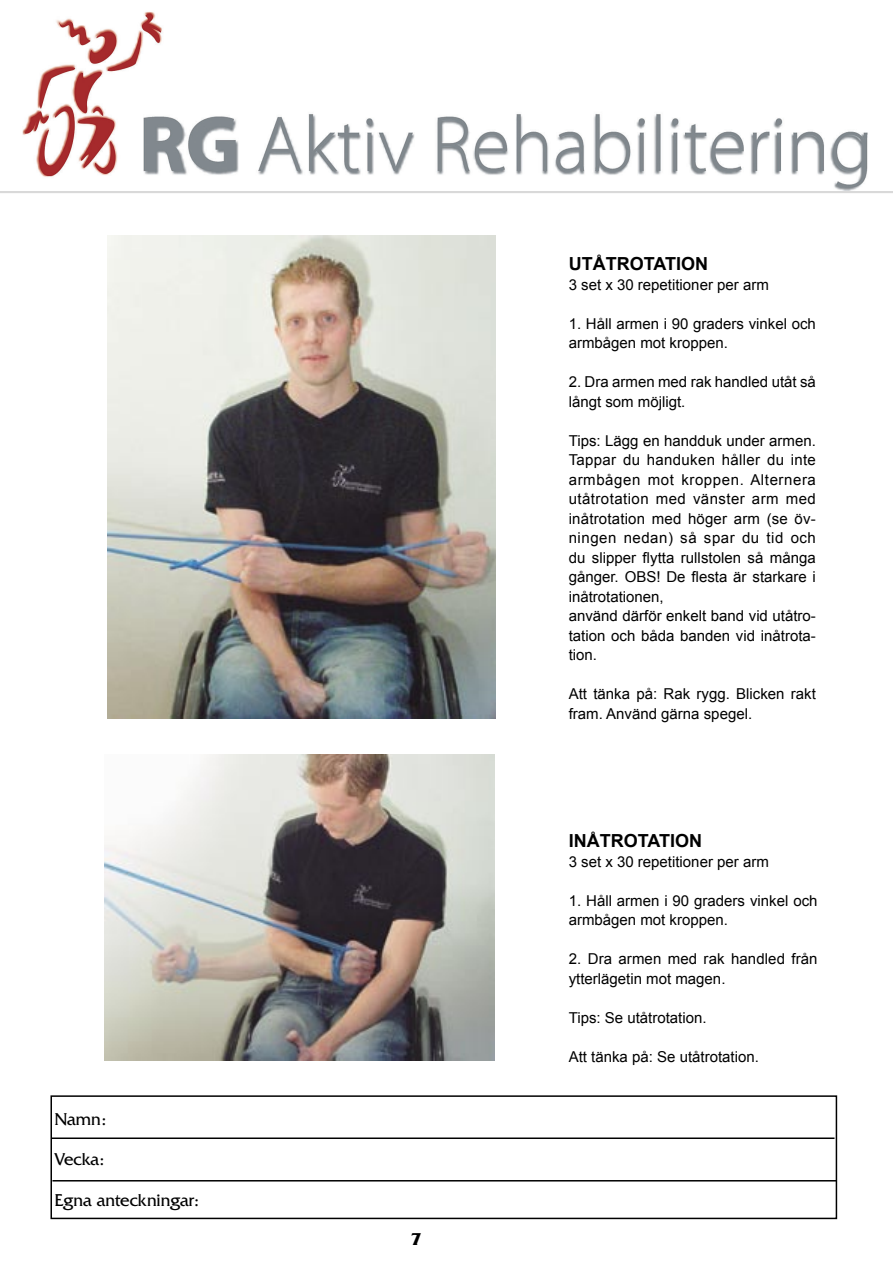
<style>
.page{position:relative;width:893px;height:1263px;background:#fff}
.page>*{position:absolute;margin:0;border:0;box-sizing:border-box;transform-origin:0 0}
.t1{font:18px "Friz Quadrata";letter-spacing:-.005em;color:#000}
.Ingress{font:700 18px "Arial";color:#000}
.t2{font:700 18px "Friz Quadrata";color:#000}
.Styrketext{font:15px/19.5px "Arial";color:#000}
</style>
<div class="page">
<div style="left:50px;top:1095px;width:787px;height:124px;border:2px solid #000"></div>
<hr style="left:51px;top:1137px;width:783px;height:2px;background:#000">
<hr style="left:52px;top:1180px;width:785px;height:1px;background:#000">
<img style="left:107px;top:236px;width:389px;height:483px">
<img style="left:105px;top:755px;width:389px;height:305px">
<img style="left:22px;top:11px;width:846px;height:179px">
<p class="t1" style="left:54px;top:1109px;width:54px">Namn:</p>
<p class="t1" style="left:54px;top:1149px;width:52px">Vecka:</p>
<p class="t1" style="left:54px;top:1190px;width:146px">Egna anteckningar:</p>
<p class="t2" style="left:411px;top:1229px;width:12px">7</p>
<p class="Ingress" style="left:569px;top:252px;width:141px">UTÅTROTATION</p>
<p class="Styrketext" style="left:569px;top:275px;width:202px">3 set x 30 repetitioner per arm</p>
<p class="Styrketext" style="left:569px;top:314px;width:249px">1. Håll armen i 90 graders vinkel och armbågen mot kroppen.</p>
<p class="Styrketext" style="left:569px;top:372px;width:249px">2. Dra armen med rak handled utåt så långt som möjligt.</p>
<p class="Styrketext" style="left:569px;top:431px;width:249px;text-align:justify">Tips: Lägg en handduk under armen.<br>Tappar du handuken håller du inte armbågen mot kroppen. Alternera utåtrotation med vänster arm med inåtrotation med höger arm (se öv&shy;ningen nedan) så spar du tid och du slipper flytta rullstolen så många gånger. OBS! De flesta är starkare i inåtrotationen,</p>
<p class="Styrketext" style="left:569px;top:606px;width:249px;text-align:justify">använd därför enkelt band vid utåtro&shy;tation och båda banden vid inåtrota&shy;tion.</p>
<p class="Styrketext" style="left:569px;top:684px;width:249px">Att tänka på: Rak rygg. Blicken rakt fram. Använd gärna spegel.</p>
<p class="Ingress" style="left:569px;top:829px;width:135px">INÅTROTATION</p>
<p class="Styrketext" style="left:569px;top:852px;width:202px">3 set x 30 repetitioner per arm</p>
<p class="Styrketext" style="left:569px;top:891px;width:250px">1. Håll armen i 90 graders vinkel och armbågen mot kroppen.</p>
<p class="Styrketext" style="left:569px;top:949px;width:250px">2. Dra armen med rak handled från ytterlägetin mot magen.</p>
<p class="Styrketext" style="left:569px;top:1008px;width:139px">Tips: Se utåtrotation.</p>
<p class="Styrketext" style="left:569px;top:1047px;width:192px">Att tänka på: Se utåtrotation.</p>
</div>
